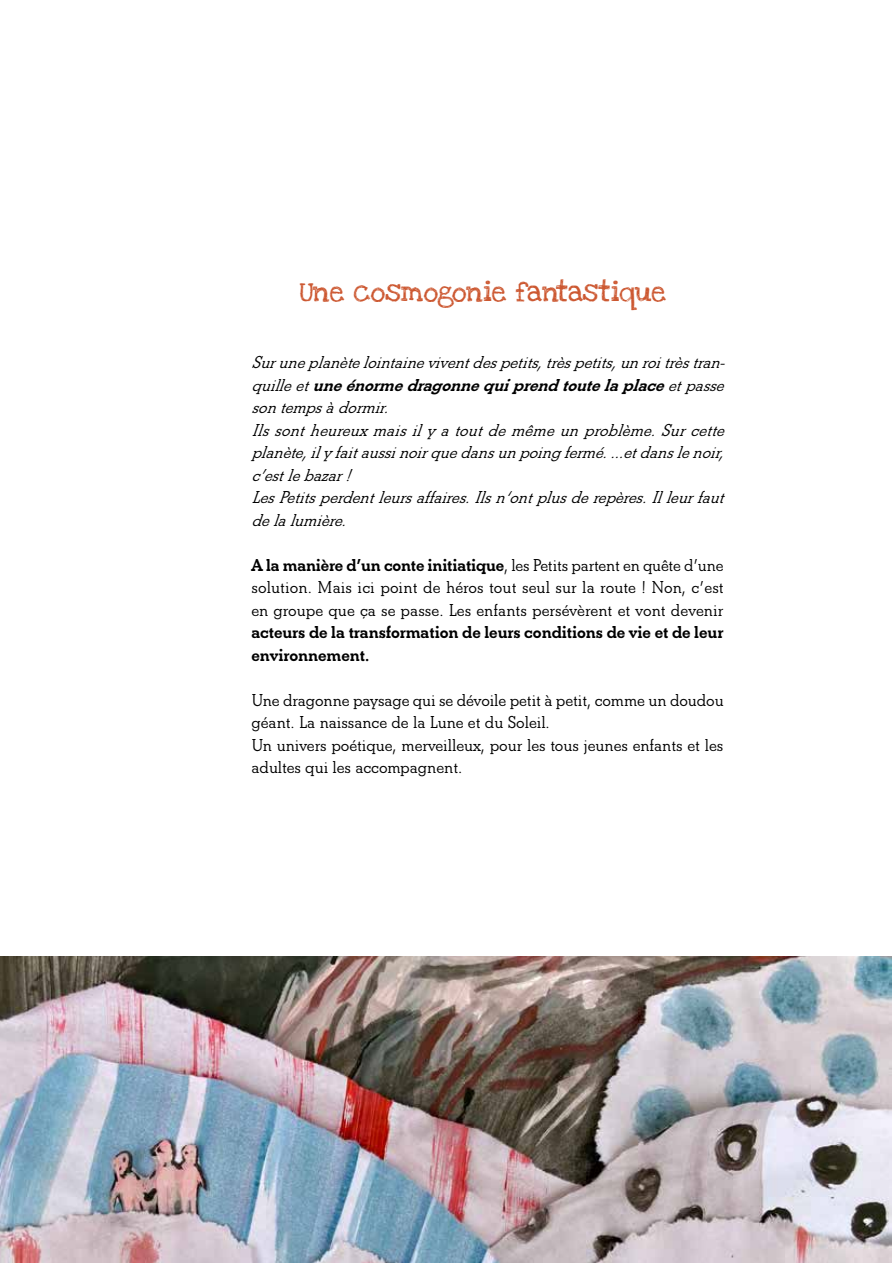
<style>
.page{position:relative;width:893px;height:1263px;background:#fff}
.page>*{position:absolute;margin:0;border:0;box-sizing:border-box;transform-origin:0 0}
.t1{font:21px "Love Ya Like A Sister";color:#cc5730}
.t2{font:600 18px/22.5px "Beton EF";letter-spacing:-.005em;color:#000;text-align:justify}
.t3{font:italic 600 18px/22.5px "Beton EF";color:#000}
.t4{font:700 18px/22.5px "Beton EF";letter-spacing:-.005em;color:#000}
.s1{font-weight:700}
</style>
<div class="page">
<img style="left:0;top:957px;width:891px;height:306px">
<p class="t1" style="left:300px;top:274px;width:368px">Une cosmogonie fantastique</p>
<p class="t3" style="left:251px;top:351px;width:481px">Suruneplanètelointaineviventdespetits,trèspetits,unroitrèstran&shy;quilleet<span class="s1">uneénormedragonnequiprendtoutelaplace</span>etpasse sontempsàdormir.<br>Ilssontheureuxmaisilyatoutdemêmeunproblème.Surcette planète,ilyfaitaussinoirquedansunpoingfermé.…etdanslenoir, c’estlebazar!<br>LesPetitsperdentleursaffaires.Ilsn‘ontplusderepères.Illeurfaut delalumière.</p>
<p class="t2" style="left:251px;top:554px;width:474px"><span class="s1">A la manière d’un conte initiatique</span>, les Petits partent en quête d’une solution. Mais ici point de héros tout seul sur la route ! Non, c’est en groupe que ça se passe. Les enfants persévèrent et vont devenir</p>
<p class="t4" style="left:251px;top:621px;width:474px">acteurs de la transformation de leurs conditions de vie et de leur environnement.</p>
<p class="t2" style="left:251px;top:689px;width:474px;text-align:left">Une dragonne paysage qui se dévoile petit à petit, comme un doudou géant. La naissance de la Lune et du Soleil.<br>Un univers poétique, merveilleux, pour les tous jeunes enfants et les adultes qui les accompagnent.</p>
</div>
